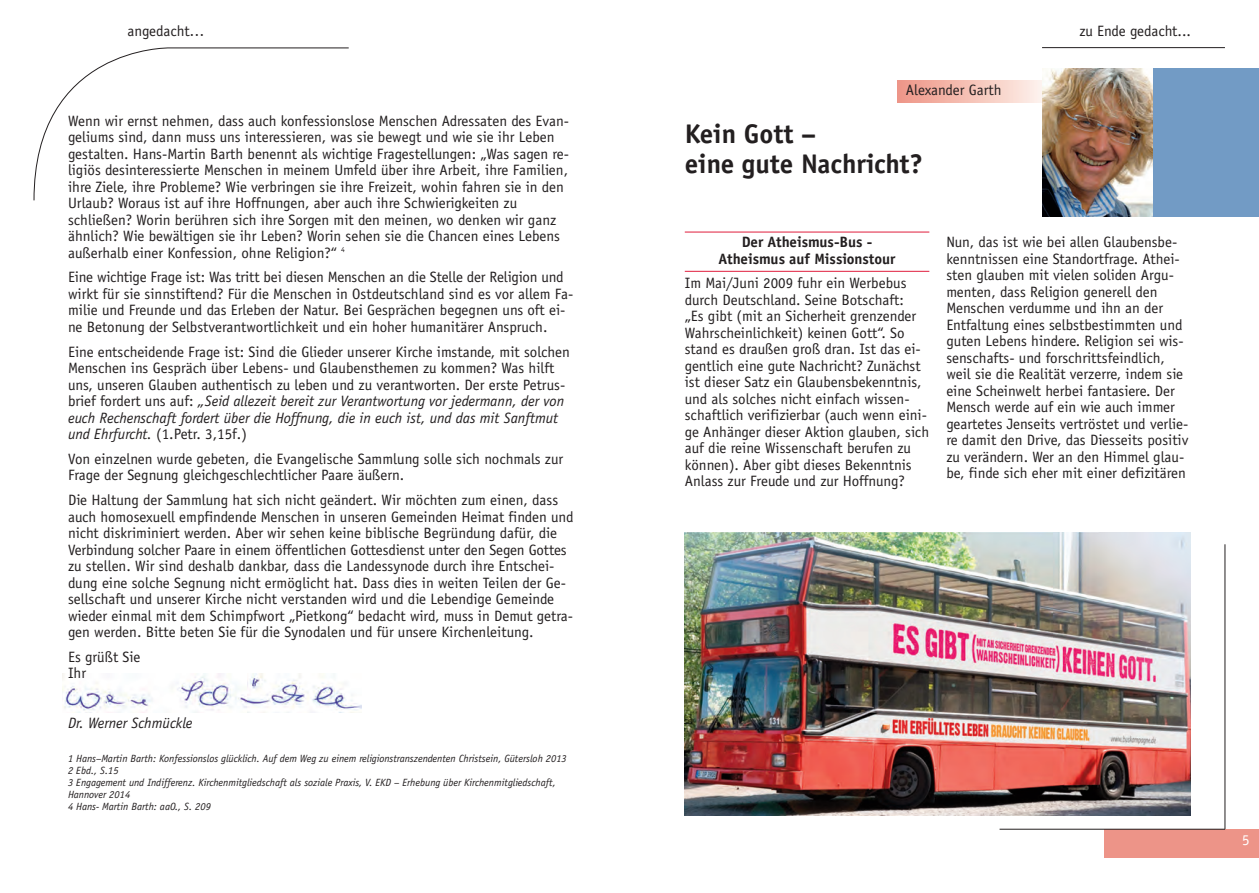
<style>
.page{position:relative;width:1259px;height:893px;background:#fff}
.page>*{position:absolute;margin:0;border:0;box-sizing:border-box;transform-origin:0 0}
.t1{font:700 27px/30px "Officina Sans";color:#231f20}
.t2{font:15px/16.5px "Officina Sans";color:#231f20}
.t3{font:700 15px/16.5px "Officina Sans";color:#231f20;text-align:center}
.t4{font:italic 15px "Officina Sans";color:#231f20}
.t5{font:15px "Officina Sans";color:#fff}
.t6{font:italic 10.5px/12px "Officina Sans";color:#231f20}
.s1{font-style:italic}
</style>
<div class="page">
<img style="left:63px;top:674px;width:298px;height:39px">
<div style="left:1104px;top:829px;width:155px;height:29px;background:#ed9488"></div>
<hr style="left:999px;top:829px;width:226px;height:1px;background:#231f20">
<svg style="left:33px;top:47px;width:316px;height:154px"></svg>
<hr style="left:1042px;top:47px;width:183px;height:1px;background:#231f20">
<div style="left:897px;top:81px;width:157px;height:21px;background:linear-gradient(to right,#ee9484,#fef9f3)"></div>
<div style="left:1133px;top:68px;width:126px;height:149px;background:#729bc5"></div>
<img style="left:1042px;top:68px;width:110px;height:149px">
<img style="left:685px;top:532px;width:506px;height:283px">
<hr style="left:685px;top:271px;width:244px;height:1px;background:#e01d3c">
<hr style="left:685px;top:232px;width:244px;height:1px;background:#e01d3c">
<hr style="left:1224px;top:544px;width:1px;height:285px;background:#231f20">
<p class="t2" style="left:128px;top:24px;width:78px">angedacht…</p>
<p class="t2" style="left:68px;top:114px;width:503px">Wenn wir ernst nehmen, dass auch konfessionslose Menschen Adressaten des Evan&shy;geliums sind, dann muss uns interessieren, was sie bewegt und wie sie ihr Leben gestalten. Hans-Martin Barth benennt als wichtige Fragestellungen: „Was sagen re&shy;ligiös desinteressierte Menschen in meinem Umfeld über ihre Arbeit, ihre Familien, ihre Ziele, ihre Probleme? Wie verbringen sie ihre Freizeit, wohin fahren sie in den Urlaub? Woraus ist auf ihre Hoffnungen, aber auch ihre Schwierigkeiten zu schließen? Worin berühren sich ihre Sorgen mit den meinen, wo denken wir ganz ähnlich? Wie bewältigen sie ihr Leben? Worin sehen sie die Chancen eines Lebens außerhalb einer Konfession, ohne Religion?“ <sup>4</sup></p>
<p class="t2" style="left:68px;top:270px;width:507px">Eine wichtige Frage ist: Was tritt bei diesen Menschen an die Stelle der Religion und wirkt für sie sinnstiftend? Für die Menschen in Ostdeutschland sind es vor allem Fa&shy;milie und Freunde und das Erleben der Natur. Bei Gesprächen begegnen uns oft ei&shy;ne Betonung der Selbstverantwortlichkeit und ein hoher humanitärer Anspruch.</p>
<p class="t2" style="left:68px;top:345px;width:503px">Eine entscheidende Frage ist: Sind die Glieder unserer Kirche imstande, mit solchen Menschen ins Gespräch über Lebens- und Glaubensthemen zu kommen? Was hilft uns, unseren Glauben authentisch zu leben und zu verantworten. Der erste Petrus&shy;brief fordert uns auf: <span class="s1">„Seid allezeit bereit zur Verantwortung vor jedermann, der von euch Rechenschaft fordert über die Hoffnung, die in euch ist, und das mit Sanftmut und Ehrfurcht.</span> (1.Petr. 3,15f.)</p>
<p class="t2" style="left:68px;top:452px;width:497px">Von einzelnen wurde gebeten, die Evangelische Sammlung solle sich nochmals zur<br>Frage der Segnung gleichgeschlechtlicher Paare äußern.</p>
<p class="t2" style="left:68px;top:493px;width:507px">Die Haltung der Sammlung hat sich nicht geändert. Wir möchten zum einen, dass auch homosexuell empfindende Menschen in unseren Gemeinden Heimat finden und nicht diskriminiert werden. Aber wir sehen keine biblische Begründung dafür, die Verbindung solcher Paare in einem öffentlichen Gottesdienst unter den Segen Gottes zu stellen. Wir sind deshalb dankbar, dass die Landessynode durch ihre Entschei&shy;dung eine solche Segnung nicht ermöglicht hat. Dass dies in weiten Teilen der Ge&shy;sellschaft und unserer Kirche nicht verstanden wird und die Lebendige Gemeinde wieder einmal mit dem Schimpfwort „Pietkong“ bedacht wird, muss in Demut getra&shy;gen werden. Bitte beten Sie für die Synodalen und für unsere Kirchenleitung.</p>
<p class="t2" style="left:68px;top:650px;width:74px">Es grüßt Sie<br>Ihr</p>
<p class="t4" style="left:68px;top:717px;width:126px">Dr. Werner Schmückle</p>
<p class="t6" style="left:68px;top:753px;width:500px">1 Hans–Martin Barth: Konfessionslos glücklich. Auf dem Weg zu einem religionstranszendenten Christsein, Gütersloh 2013<br>2 Ebd., S.15<br>3 Engagement und Indifferenz. Kirchenmitgliedschaft als soziale Praxis, V. EKD – Erhebung über Kirchenmitgliedschaft, Hannover 2014<br>4 Hans- Martin Barth: aaO., S. 209</p>
<p class="t2" style="left:906px;top:83px;width:97px">Alexander Garth</p>
<h1 class="t1" style="left:685px;top:121px;width:240px">Kein Gott –<br>eine gute Nachricht?</h1>
<p class="t2" style="left:1079px;top:24px;width:113px">zu Ende gedacht...</p>
<p class="t3" style="left:718px;top:235px;width:178px">Der Atheismus-Bus -<br>Atheismus auf Missionstour</p>
<p class="t2" style="left:685px;top:276px;width:246px">Im Mai/Juni 2009 fuhr ein Werbebus durch Deutschland. Seine Botschaft:<br>„Es gibt (mit an Sicherheit grenzender Wahrscheinlichkeit) keinen Gott“. So stand es draußen groß dran. Ist das ei&shy;gentlich eine gute Nachricht? Zunächst ist dieser Satz ein Glaubensbekenntnis, und als solches nicht einfach wissen&shy;schaftlich verifizierbar (auch wenn eini&shy;ge Anhänger dieser Aktion glauben, sich auf die reine Wissenschaft berufen zu können). Aber gibt dieses Bekenntnis Anlass zur Freude und zur Hoffnung?</p>
<p class="t2" style="left:946px;top:235px;width:244px">Nun, das ist wie bei allen Glaubensbe&shy;kenntnissen eine Standortfrage. Athei&shy;sten glauben mit vielen soliden Argu&shy;menten, dass Religion generell den Menschen verdumme und ihn an der Entfaltung eines selbstbestimmten und guten Lebens hindere. Religion sei wis&shy;senschafts- und forschrittsfeindlich, weil sie die Realität verzerre, indem sie eine Scheinwelt herbei fantasiere. Der Mensch werde auf ein wie auch immer geartetes Jenseits vertröstet und verlie&shy;re damit den Drive, das Diesseits positiv zu verändern. Wer an den Himmel glau&shy;be, finde sich eher mit einer defizitären</p>
<p class="t5" style="left:1242px;top:834px;width:9px">5</p>
</div>
